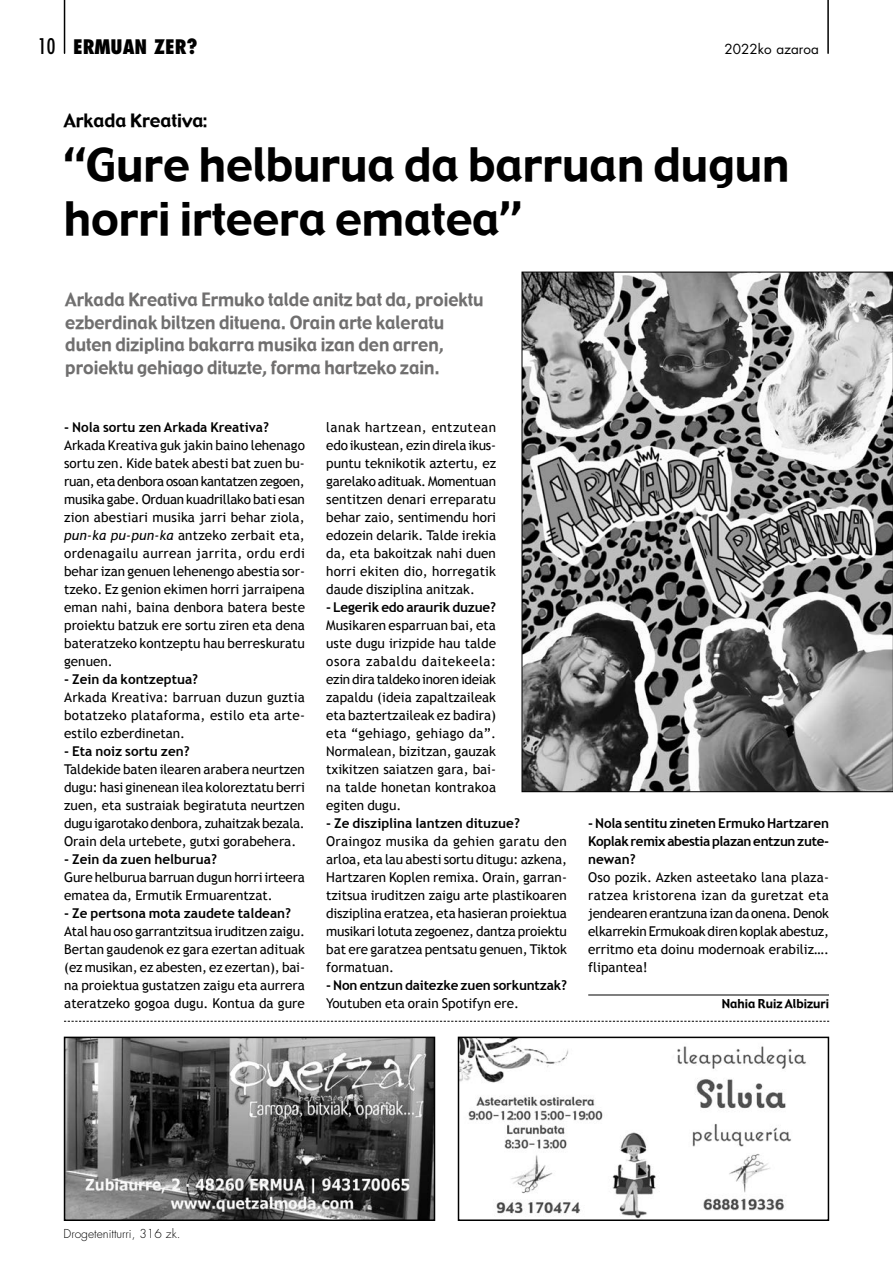
<style>
.page{position:relative;width:893px;height:1263px;background:#fff}
.page>*{position:absolute;margin:0;border:0;box-sizing:border-box;transform-origin:0 0}
.t1{font:45px/54px "Gadget";color:#000}
.t2{font:800 condensed 19.5px "Futura Std";color:#000}
.t3{font:18px/22.5px "Gadget";color:#706f6f;scale:.95 1}
.t4{font:18px "Gadget";color:#000}
.t5{font:13.5px/18px "Trebuchet MS";color:#000;text-align:justify}
.t6{font:700 13.5px/18px "Trebuchet MS";color:#000;text-align:justify}
.t7{font:13.5px "Futura Std";color:#000}
.t8{font:300 12px "Futura Std";color:#000}
.t9{font:12px "Gadget";color:#000}
.s1{font-weight:400;font-size:21px}
.s2{font-style:italic}
</style>
<div class="page">
<hr style="left:64px;top:0;width:1px;height:53px;background:#000">
<hr style="left:827px;top:0;width:2px;height:53px;background:#000">
<svg style="left:64px;top:1021px;width:765px;height:1px"></svg>
<img style="left:67px;top:1040px;width:365px;height:178px">
<div style="left:64px;top:1037px;width:371px;height:184px;border:2px solid #000"></div>
<img style="left:461px;top:1040px;width:346px;height:178px">
<div style="left:458px;top:1037px;width:371px;height:184px;border:2px solid #000"></div>
<hr style="left:588px;top:994px;width:241px;height:1px;background:#000">
<img style="left:524px;top:274px;width:367px;height:516px">
<h2 class="t2" style="left:38px;top:35px;width:161px"><span class="s1">10</span> ERMUAN ZER?</h2>
<p class="t7" style="left:725px;top:40px;width:96px">2022ko azaroa</p>
<h3 class="t4" style="left:64px;top:108px;width:145px">Arkada Kreativa:</h3>
<h1 class="t1" style="left:64px;top:139px;width:727px">“Gure helburua da barruan dugun horri irteera ematea”</h1>
<h3 class="t3" style="left:65px;top:289px;width:442px">Arkada Kreativa Ermuko talde anitz bat da, proiektu ezberdinak biltzen dituena. Orain arte kaleratu duten diziplina bakarra musika izan den arren, proiektu gehiago dituzte, forma hartzeko zain.</h3>
<p class="t6" style="left:64px;top:418px;width:206px">- Nola sortu zen Arkada Kreativa?</p>
<p class="t5" style="left:64px;top:436px;width:242px">Arkada Kreativa guk jakin baino lehenago sortu zen. Kide batek abesti bat zuen bu&shy;ruan, eta denbora osoan kantatzen zegoen, musika gabe. Orduan kuadrillako bati esan zion abestiari musika jarri behar ziola, <span class="s2">pun-ka pu-pun-ka</span> antzeko zerbait eta, ordenagailu aurrean jarrita, ordu erdi behar izan genuen lehenengo abestia sor&shy;tzeko. Ez genion ekimen horri jarraipena eman nahi, baina denbora batera beste proiektu batzuk ere sortu ziren eta dena bateratzeko kontzeptu hau berreskuratu genuen.</p>
<p class="t6" style="left:64px;top:670px;width:135px">- Zein da kontzeptua?</p>
<p class="t5" style="left:64px;top:688px;width:242px">Arkada Kreativa: barruan duzun guztia botatzeko plataforma, estilo eta arte&shy;estilo ezberdinetan.</p>
<p class="t6" style="left:64px;top:742px;width:127px">- Eta noiz sortu zen?</p>
<p class="t5" style="left:64px;top:760px;width:242px">Taldekide baten ilearen arabera neurtzen dugu: hasi ginenean ilea koloreztatu berri zuen, eta sustraiak begiratuta neurtzen dugu igarotako denbora, zuhaitzak bezala.<br>Orain dela urtebete, gutxi gorabehera.</p>
<p class="t6" style="left:64px;top:850px;width:154px">- Zein da zuen helburua?</p>
<p class="t5" style="left:64px;top:868px;width:242px">Gure helburua barruan dugun horri irteera ematea da, Ermutik Ermuarentzat.</p>
<p class="t6" style="left:64px;top:904px;width:228px">- Ze pertsona mota zaudete taldean?</p>
<p class="t5" style="left:64px;top:922px;width:242px">Atal hau oso garrantzitsua iruditzen zaigu.<br>Bertan gaudenok ez gara ezertan adituak (ez musikan, ez abesten, ez ezertan), bai&shy;na proiektua gustatzen zaigu eta aurrera ateratzeko gogoa dugu. Kontua da gure</p>
<p class="t5" style="left:326px;top:418px;width:171px">lanak hartzean, entzutean edo ikustean, ezin direla ikus&shy;puntu teknikotik aztertu, ez garelako adituak. Momentuan sentitzen denari erreparatu behar zaio, sentimendu hori edozein delarik. Talde irekia da, eta bakoitzak nahi duen horri ekiten dio, horregatik daude disziplina anitzak.</p>
<p class="t6" style="left:326px;top:598px;width:171px">- Legerik edo araurik duzue?</p>
<p class="t5" style="left:326px;top:616px;width:171px">Musikaren esparruan bai, eta uste dugu irizpide hau talde osora zabaldu daitekeela: ezin dira taldeko inoren ideiak zapaldu (ideia zapaltzaileak eta baztertzaileak ez badira) eta “gehiago, gehiago da”.<br>Normalean, bizitzan, gauzak txikitzen saiatzen gara, bai&shy;na talde honetan kontrakoa egiten dugu.</p>
<p class="t6" style="left:326px;top:814px;width:195px">- Ze disziplina lantzen dituzue?</p>
<p class="t5" style="left:326px;top:832px;width:242px">Oraingoz musika da gehien garatu den arloa, eta lau abesti sortu ditugu: azkena, Hartzaren Koplen remixa. Orain, garran&shy;tzitsua iruditzen zaigu arte plastikoaren disziplina eratzea, eta hasieran proiektua musikari lotuta zegoenez, dantza proiektu bat ere garatzea pentsatu genuen, Tiktok formatuan.</p>
<p class="t6" style="left:326px;top:976px;width:242px">- Non entzun daitezke zuen sorkuntzak?</p>
<p class="t5" style="left:326px;top:994px;width:194px">Youtuben eta orain Spotifyn ere.</p>
<p class="t6" style="left:588px;top:814px;width:242px">- Nola sentitu zineten Ermuko Hartzaren Koplak remix abestia plazan entzun zute&shy;newan?</p>
<p class="t5" style="left:588px;top:868px;width:242px">Oso pozik. Azken asteetako lana plaza&shy;ratzea kristorena izan da guretzat eta jendearen erantzuna izan da onena. Denok elkarrekin Ermukoak diren koplak abestuz, erritmo eta doinu modernoak erabiliz…. flipantea!</p>
<p class="t9" style="left:722px;top:996px;width:109px">Nahia Ruiz Albizuri</p>
<p class="t8" style="left:64px;top:1226px;width:118px">Drogetenitturri, 316 zk.</p>
</div>
